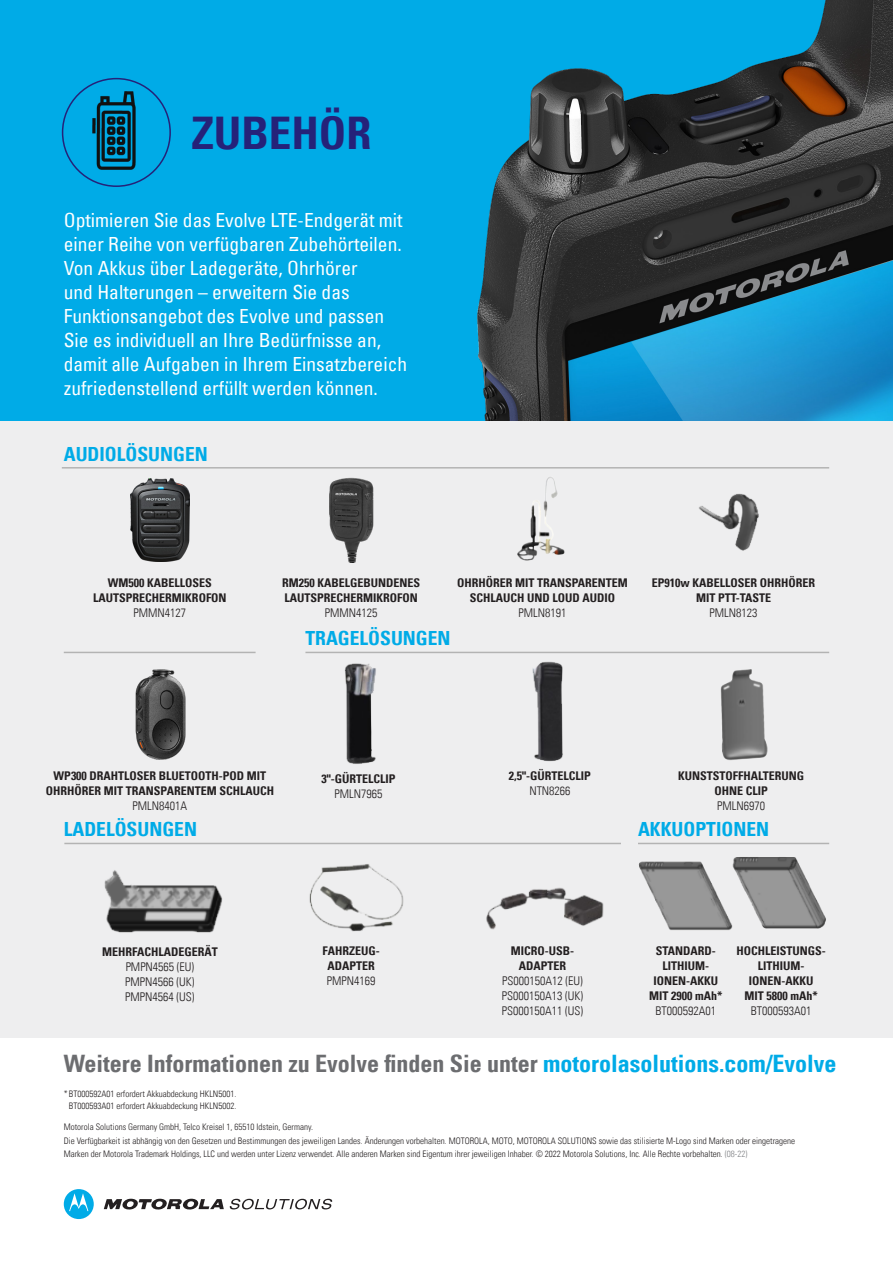
<style>
.page{position:relative;width:893px;height:1263px;background:#fff}
.page>*{position:absolute;margin:0;border:0;box-sizing:border-box;transform-origin:0 0}
.t1{font:700 condensed 45px "Univers LT";color:#252279}
.t2{font:700 condensed 24px "Univers LT";color:#6c6d70}
.t3{font:condensed 19.5px/24px "Univers LT";color:#fff}
.t4{font:700 condensed 19.5px "Univers LT";color:#00abe7}
.t5{font:700 condensed 12px/15px "Univers LT";color:#231f20;text-align:center}
.t6{font:300 condensed 12px "Univers LT";color:#231f20}
.t7{font:300 condensed 9px/12.3px "Univers LT";color:#231f20;text-align:center}
.t8{font:300 condensed 9px "Univers LT Std";color:#231f20}
.s1{color:#00abe7}
.s2{color:#808285}
</style>
<div class="page">
<div style="left:0;top:0;width:893px;height:1037px;background:#eeeeef"></div>
<div style="left:0;top:0;width:893px;height:421px;background:#00abe7"></div>
<svg style="left:104px;top:1199px;width:120px;height:11px"></svg>
<svg style="left:64px;top:1189px;width:30px;height:30px"></svg>
<svg style="left:230px;top:1199px;width:102px;height:10px"></svg>
<img style="left:329px;top:477px;width:45px;height:85px">
<img style="left:517px;top:477px;width:48px;height:84px">
<img style="left:130px;top:479px;width:59px;height:82px">
<img style="left:344px;top:663px;width:32px;height:101px">
<img style="left:532px;top:661px;width:31px;height:101px">
<img style="left:720px;top:669px;width:48px;height:92px">
<img style="left:104px;top:870px;width:119px;height:63px">
<img style="left:309px;top:864px;width:95px;height:68px">
<img style="left:486px;top:887px;width:118px;height:43px">
<img style="left:638px;top:861px;width:92px;height:69px">
<img style="left:730px;top:857px;width:96px;height:73px">
<hr style="left:62px;top:467px;width:767px;height:1px;background:#b3b3b3">
<hr style="left:305px;top:652px;width:524px;height:1px;background:#b3b3b3">
<hr style="left:64px;top:843px;width:557px;height:1px;background:#b3b3b3">
<hr style="left:638px;top:843px;width:191px;height:1px;background:#b3b3b3">
<img style="left:477px;top:0;width:416px;height:421px">
<img style="left:699px;top:493px;width:60px;height:58px">
<div style="left:62px;top:78px;width:109px;height:109px;border:2px solid #252279;border-radius:50%"></div>
<img style="left:93px;top:91px;width:43px;height:78px">
<img style="left:135px;top:669px;width:51px;height:91px">
<hr style="left:64px;top:652px;width:192px;height:1px;background:#b3b3b3">
<p class="t1" style="left:191px;top:105px;width:181px">ZUBEHÖR</p>
<p class="t3" style="left:64px;top:207px;width:345px">Optimieren Sie das Evolve LTE-Endgerät mit einer Reihe von verfügbaren Zubehörteilen.<br>Von Akkus über Ladegeräte, Ohrhörer<br>und Halterungen – erweitern Sie das Funktionsangebot des Evolve und passen Sie es individuell an Ihre Bedürfnisse an, damit alle Aufgaben in Ihrem Einsatzbereich zufriedenstellend erfüllt werden können.</p>
<p class="t4" style="left:64px;top:442px;width:146px">AUDIOLÖSUNGEN</p>
<p class="t5" style="left:93px;top:575px;width:135px">WM500 KABELLOSES<br>LAUTSPRECHERMIKROFON</p>
<p class="t6" style="left:134px;top:605px;width:54px">PMMN4127</p>
<p class="t5" style="left:282px;top:575px;width:139px;text-align:left">RM250 KABELGEBUNDENES<br>LAUTSPRECHERMIKROFON</p>
<p class="t6" style="left:325px;top:605px;width:54px">PMMN4125</p>
<p class="t4" style="left:305px;top:627px;width:147px">TRAGELÖSUNGEN</p>
<p class="t5" style="left:457px;top:575px;width:172px">OHRHÖRER MIT TRANSPARENTEM<br>SCHLAUCH UND LOUD AUDIO</p>
<p class="t6" style="left:518px;top:605px;width:49px">PMLN8191</p>
<p class="t5" style="left:652px;top:575px;width:165px">EP910w KABELLOSER OHRHÖRER<br>MIT PTT-TASTE</p>
<p class="t6" style="left:710px;top:605px;width:49px">PMLN8123</p>
<p class="t5" style="left:46px;top:768px;width:230px">WP300 DRAHTLOSER BLUETOOTH-POD MIT<br>OHRHÖRER MIT TRANSPARENTEM SCHLAUCH</p>
<p class="t6" style="left:133px;top:798px;width:56px">PMLN8401A</p>
<p class="t5" style="left:321px;top:771px;width:75px">3"-GÜRTELCLIP</p>
<p class="t6" style="left:334px;top:786px;width:49px">PMLN7965</p>
<p class="t5" style="left:509px;top:768px;width:83px">2,5"-GÜRTELCLIP</p>
<p class="t6" style="left:529px;top:783px;width:43px">NTN8266</p>
<p class="t5" style="left:678px;top:768px;width:127px">KUNSTSTOFFHALTERUNG<br>OHNE CLIP</p>
<p class="t6" style="left:717px;top:798px;width:49px">PMLN6970</p>
<p class="t4" style="left:64px;top:817px;width:135px">LADELÖSUNGEN</p>
<p class="t4" style="left:638px;top:817px;width:133px">AKKUOPTIONEN</p>
<p class="t5" style="left:102px;top:944px;width:117px">MEHRFACHLADEGERÄT</p>
<p class="t6" style="left:126px;top:959px;width:70px">PMPN4565 (EU)</p>
<p class="t6" style="left:125px;top:974px;width:71px">PMPN4566 (UK)</p>
<p class="t6" style="left:125px;top:989px;width:71px">PMPN4564 (US)</p>
<p class="t5" style="left:323px;top:943px;width:59px">FAHRZEUG-<br>ADAPTER</p>
<p class="t6" style="left:327px;top:974px;width:50px">PMPN4169</p>
<p class="t5" style="left:511px;top:943px;width:65px">MICRO-USB-<br>ADAPTER</p>
<p class="t6" style="left:502px;top:974px;width:82px">PS000150A12 (EU)</p>
<p class="t6" style="left:502px;top:989px;width:83px">PS000150A13 (UK)</p>
<p class="t6" style="left:502px;top:1004px;width:83px">PS000150A11 (US)</p>
<p class="t5" style="left:649px;top:943px;width:75px">STANDARD-<br>LITHIUM-<br>IONEN-AKKU<br>MIT 2900 mAh*</p>
<p class="t6" style="left:655px;top:1004px;width:62px">BT000592A01</p>
<p class="t5" style="left:736px;top:943px;width:91px">HOCHLEISTUNGS-<br>LITHIUM-<br>IONEN-AKKU<br>MIT 5800 mAh*</p>
<p class="t6" style="left:751px;top:1004px;width:62px">BT000593A01</p>
<p class="t2" style="left:64px;top:1049px;width:774px">Weitere Informationen zu Evolve finden Sie unter <span class="s1">motorolasolutions.com/Evolve</span></p>
<p class="t7" style="left:64px;top:1087px;width:174px">* BT000592A01 erfordert Akkuabdeckung HKLN5001.<br>BT000593A01 erfordert Akkuabdeckung HKLN5002.</p>
<p class="t8" style="left:64px;top:1121px;width:251px">Motorola Solutions Germany GmbH, Telco Kreisel 1, 65510 Idstein, Germany.</p>
<p class="t7" style="left:64px;top:1135px;width:733px;text-align:left">Die Verfügbarkeit ist abhängig von den Gesetzen und Bestimmungen des jeweiligen Landes. Änderungen vorbehalten. MOTOROLA, MOTO, MOTOROLA SOLUTIONS sowie das stilisierte M-Logo sind Marken oder eingetragene<br>Marken der Motorola Trademark Holdings, LLC und werden unter Lizenz verwendet. Alle anderen Marken sind Eigentum ihrer jeweiligen Inhaber. © 2022 Motorola Solutions, Inc. Alle Rechte vorbehalten. <span class="s2">(08-22)</span></p>
</div>
